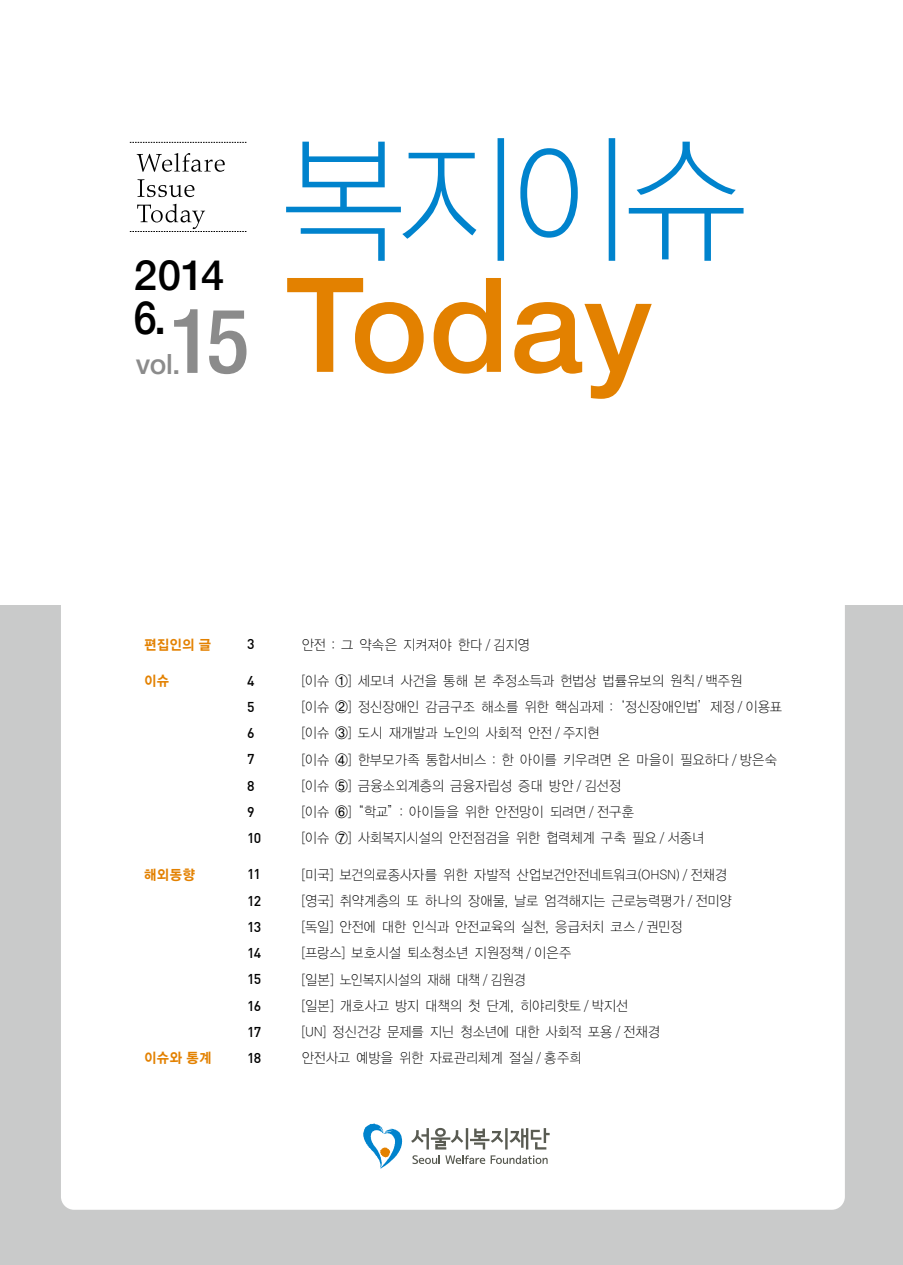
<style>
.page{position:relative;width:903px;height:1265px;background:#fff}
.page>*{position:absolute;margin:0;border:0;box-sizing:border-box;transform-origin:0 0}
.t1{font:500 131.42px "Helvetica Neue LT";letter-spacing:.005em;color:#e38100}
.t2{font:500 condensed 89.77px "Helvetica Neue LT";color:#8b8b8b}
.t3{font:500 46.02px "Helvetica Neue LT";color:#000;scale:.9 1}
.t4{font:500 42px "Helvetica Neue LT";color:#000}
.t5{font:500 28px "Helvetica Neue LT";color:#8b8b8b}
.t6{font:14px "YDIYGO110 KS Cpc EUC H";letter-spacing:-.06em;color:#000;scale:.93 1}
.t7{font:14px "Dinmed";letter-spacing:-.055em;color:#000}
.t8{font:14px "YGO155";letter-spacing:-.02em;color:#e38100;scale:.93 1}
.s1{font-family:"YGO135"}
</style>
<div class="page">
<div style="left:0;top:605px;width:903px;height:660px;background:#c9caca"></div>
<div style="left:61px;top:569px;width:784px;height:641px;background:#fff;border-radius:13px"></div>
<svg style="left:363px;top:1123px;width:39px;height:46px"></svg>
<svg style="left:411px;top:1128px;width:139px;height:36px"></svg>
<svg style="left:137px;top:153px;width:88px;height:19px"></svg>
<svg style="left:138px;top:179px;width:56px;height:18px"></svg>
<svg style="left:286px;top:138px;width:218px;height:123px"></svg>
<svg style="left:520px;top:138px;width:95px;height:123px"></svg>
<svg style="left:629px;top:142px;width:114px;height:119px"></svg>
<svg style="left:130px;top:142px;width:116px;height:1px"></svg>
<svg style="left:130px;top:204px;width:116px;height:28px"></svg>
<h3 class="t4" style="left:134px;top:250px;width:92px">2014</h3>
<h3 class="t3" style="left:134px;top:290px;width:37px">6.</h3>
<h3 class="t5" style="left:136px;top:347px;width:46px">vol.</h3>
<h2 class="t2" style="left:169px;top:288px;width:82px">15</h2>
<h1 class="t1" style="left:286px;top:247px;width:368px">Today</h1>
<p class="t8" style="left:144px;top:637px;width:74px">편집인의 글</p>
<p class="t7" style="left:247px;top:635px;width:9px">3</p>
<p class="t6" style="left:301px;top:637px;width:248px">안전 : 그 약속은 지켜져야 한다 / 김지영</p>
<p class="t8" style="left:144px;top:673px;width:29px">이슈</p>
<p class="t7" style="left:247px;top:672px;width:9px">4</p>
<p class="t6" style="left:301px;top:674px;width:476px">[이슈 <span class="s1">①</span>] 세모녀 사건을 통해 본 추정소득과 헌법상 법률유보의 원칙 / 백주원</p>
<p class="t7" style="left:247px;top:698px;width:9px">5</p>
<p class="t6" style="left:301px;top:700px;width:519px">[이슈 <span class="s1">②</span>] 정신장애인 감금구조 해소를 위한 핵심과제 :‘정신장애인법’제정 / 이용표</p>
<p class="t7" style="left:247px;top:724px;width:9px">6</p>
<p class="t6" style="left:301px;top:726px;width:322px">[이슈 <span class="s1">③</span>] 도시 재개발과 노인의 사회적 안전 / 주지현</p>
<p class="t7" style="left:247px;top:750px;width:9px">7</p>
<p class="t6" style="left:301px;top:752px;width:513px">[이슈 <span class="s1">④</span>] 한부모가족 통합서비스 : 한 아이를 키우려면 온 마을이 필요하다 / 방은숙</p>
<p class="t7" style="left:247px;top:777px;width:9px">8</p>
<p class="t6" style="left:301px;top:779px;width:346px">[이슈 <span class="s1">⑤</span>] 금융소외계층의 금융자립성 증대 방안 / 김선정</p>
<p class="t7" style="left:247px;top:803px;width:9px">9</p>
<p class="t6" style="left:301px;top:805px;width:360px">[이슈 <span class="s1">⑥</span>]“학교”: 아이들을 위한 안전망이 되려면 / 전구훈</p>
<p class="t7" style="left:247px;top:829px;width:16px">10</p>
<p class="t6" style="left:301px;top:831px;width:435px">[이슈 <span class="s1">⑦</span>] 사회복지시설의 안전점검을 위한 협력체계 구축 필요 / 서종녀</p>
<p class="t8" style="left:144px;top:867px;width:57px">해외동향</p>
<p class="t7" style="left:247px;top:865px;width:15px">11</p>
<p class="t6" style="left:301px;top:867px;width:460px">[미국] 보건의료종사자를 위한 자발적 산업보건안전네트워크(OHSN) / 전채경</p>
<p class="t7" style="left:247px;top:892px;width:16px">12</p>
<p class="t6" style="left:301px;top:894px;width:465px">[영국] 취약계층의 또 하나의 장애물, 날로 엄격해지는 근로능력평가 / 전미양</p>
<p class="t7" style="left:247px;top:918px;width:16px">13</p>
<p class="t6" style="left:301px;top:920px;width:412px">[독일] 안전에 대한 인식과 안전교육의 실천, 응급처치 코스 / 권민정</p>
<p class="t7" style="left:247px;top:944px;width:16px">14</p>
<p class="t6" style="left:301px;top:946px;width:292px">[프랑스] 보호시설 퇴소청소년 지원정책 / 이은주</p>
<p class="t7" style="left:247px;top:970px;width:16px">15</p>
<p class="t6" style="left:301px;top:972px;width:243px">[일본] 노인복지시설의 재해 대책 / 김원경</p>
<p class="t7" style="left:247px;top:997px;width:16px">16</p>
<p class="t6" style="left:301px;top:999px;width:353px">[일본] 개호사고 방지 대책의 첫 단계, 히야리핫토 / 박지선</p>
<p class="t7" style="left:247px;top:1023px;width:16px">17</p>
<p class="t6" style="left:301px;top:1025px;width:387px">[UN] 정신건강 문제를 지닌 청소년에 대한 사회적 포용 / 전채경</p>
<p class="t8" style="left:144px;top:1050px;width:74px">이슈와 통계</p>
<p class="t7" style="left:247px;top:1049px;width:16px">18</p>
<p class="t6" style="left:301px;top:1051px;width:303px">안전사고 예방을 위한 자료관리체계 절실 / 홍주희</p>
</div>
